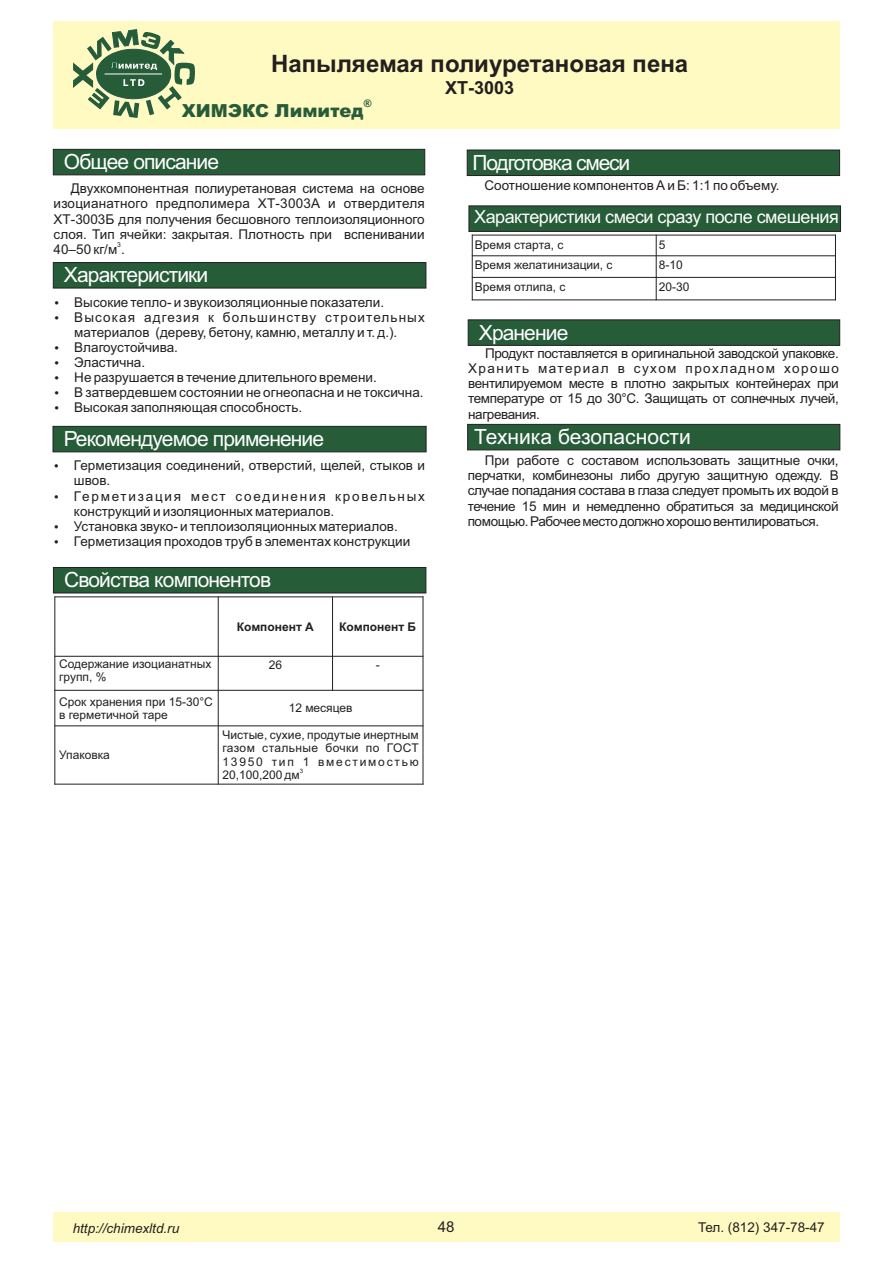
<style>
.page{position:relative;width:893px;height:1263px;background:#fff}
.page>*{position:absolute;margin:0;border:0;box-sizing:border-box;transform-origin:0 0}
.t1{font:700 24px "Arial";color:#231f20}
.t2{font:21px "Arial";letter-spacing:-.04em;color:#fff}
.t3{font:21px "Arial";color:#fff}
.t4{font:18px "Arial";letter-spacing:-.03em;color:#fff}
.t5{font:900 18px "Arial";color:#275c39}
.t6{font:700 18px "Arial";color:#231f20}
.t7{font:15px "Arial";color:#231f20}
.t8{font:13.5px/15.1px "Arial";color:#231f20;text-align:justify}
.t9{font:13.5px/15.1px "Arial";letter-spacing:.06em;color:#231f20;text-align:center}
.t10{font:13.5px/15.1px "Arial";letter-spacing:.08em;color:#231f20}
.t11{font:italic 13.5px "Arial";color:#231f20}
.t12{font:12px/13.4px "Arial";color:#231f20}
.t13{font:700 12px "Arial";color:#231f20}
.t14{font:900 10.5px "Arial";color:#275c39}
.t15{font:6.75px "Arial";color:#231f20}
.t16{font:6px "Arial";color:#231f20}
</style>
<div class="page">
<div style="left:53px;top:21px;width:787px;height:108px;background:#fffac1"></div>
<svg style="left:52px;top:148px;width:374px;height:28px;background:#336143"></svg>
<svg style="left:52px;top:262px;width:375px;height:27px;background:#2a5a3a"></svg>
<svg style="left:52px;top:425px;width:375px;height:28px;background:#336042"></svg>
<svg style="left:53px;top:567px;width:374px;height:27px;background:#2a5a3a"></svg>
<hr style="left:54px;top:596px;width:1px;height:188px;background:#231f20">
<hr style="left:218px;top:596px;width:1px;height:188px;background:#231f20">
<hr style="left:332px;top:596px;width:1px;height:95px;background:#231f20">
<hr style="left:423px;top:596px;width:1px;height:188px;background:#231f20">
<hr style="left:54px;top:784px;width:369px;height:1px;background:#231f20">
<hr style="left:54px;top:725px;width:369px;height:1px;background:#231f20">
<hr style="left:54px;top:690px;width:369px;height:1px;background:#231f20">
<hr style="left:54px;top:656px;width:369px;height:1px;background:#231f20">
<hr style="left:54px;top:596px;width:369px;height:1px;background:#231f20">
<svg style="left:467px;top:319px;width:373px;height:27px;background:#2a593a"></svg>
<svg style="left:467px;top:423px;width:374px;height:28px;background:#326042"></svg>
<svg style="left:468px;top:205px;width:373px;height:27px;background:#2a593a"></svg>
<svg style="left:466px;top:149px;width:374px;height:27px;background:#2b5b3b"></svg>
<hr style="left:472px;top:235px;width:1px;height:65px;background:#231f20">
<hr style="left:656px;top:235px;width:1px;height:65px;background:#231f20">
<hr style="left:835px;top:235px;width:1px;height:65px;background:#231f20">
<hr style="left:472px;top:299px;width:364px;height:1px;background:#231f20">
<hr style="left:472px;top:277px;width:364px;height:1px;background:#231f20">
<hr style="left:472px;top:255px;width:364px;height:1px;background:#231f20">
<hr style="left:472px;top:235px;width:364px;height:1px;background:#231f20">
<div style="left:53px;top:1212px;width:787px;height:30px;background:#fffac1"></div>
<svg style="left:73px;top:28px;width:122px;height:90px"></svg>
<h1 class="t1" style="left:271px;top:55px;width:419px">Напыляемая полиуретановая пена</h1>
<h3 class="t6" style="left:445px;top:80px;width:71px">ХТ-3003</h3>
<p class="t14" style="left:363px;top:99px;width:10px">®</p>
<h3 class="t5" style="left:182px;top:104px;width:183px">ХИМЭКС Лимитед</h3>
<h2 class="t2" style="left:64px;top:154px;width:157px">Общее описание</h2>
<p class="t8" style="left:54px;top:182px;width:373px;text-indent:17px">Двухкомпонентная полиуретановая система на основе изоцианатного предполимера ХТ-3003А и отвердителя ХТ-3003Б для получения бесшовного теплоизоляционного слоя. Тип ячейки: закрытая. Плотность при вспенивании</p>
<p class="t15" style="left:117px;top:242px;width:5px">3</p>
<p class="t8" style="left:54px;top:243px;width:73px">40–50 кг/м .</p>
<h2 class="t2" style="left:64px;top:267px;width:146px">Характеристики</h2>
<p class="t8" style="left:54px;top:295px;width:332px">• Высокие тепло- и звукоизоляционные показатели.</p>
<p class="t9" style="left:54px;top:311px;width:372px">• Высокая адгезия к большинству строительных материалов (дереву, бетону, камню, металлу и т. д.).</p>
<p class="t8" style="left:54px;top:341px;width:125px">• Влагоустойчива.</p>
<p class="t8" style="left:54px;top:356px;width:93px">• Эластична.</p>
<p class="t8" style="left:54px;top:371px;width:324px">• Не разрушается в течение длительного времени.</p>
<p class="t8" style="left:54px;top:386px;width:371px">• В затвердевшем состоянии не огнеопасна и не токсична.</p>
<p class="t8" style="left:54px;top:401px;width:250px">• Высокая заполняющая способность.</p>
<h2 class="t2" style="left:64px;top:431px;width:262px">Рекомендуемое применение</h2>
<p class="t8" style="left:74px;top:459px;width:353px;text-indent:-20px">• Герметизация соединений, отверстий, щелей, стыков и швов.</p>
<p class="t10" style="left:74px;top:489px;width:353px;text-indent:-20px">• Герметизация мест соединения кровельных конструкций и изоляционных материалов.</p>
<p class="t8" style="left:54px;top:520px;width:346px">• Установка звуко- и теплоизоляционных материалов.</p>
<p class="t8" style="left:54px;top:535px;width:358px">• Герметизация проходов труб в элементах конструкции</p>
<h2 class="t2" style="left:64px;top:572px;width:209px">Свойства компонентов</h2>
<p class="t13" style="left:237px;top:622px;width:79px">Компонент А</p>
<p class="t13" style="left:339px;top:622px;width:78px">Компонент Б</p>
<p class="t12" style="left:59px;top:658px;width:154px">Содержание изоцианатных групп, %</p>
<p class="t12" style="left:269px;top:659px;width:15px">26</p>
<p class="t12" style="left:376px;top:659px;width:5px">-</p>
<p class="t12" style="left:59px;top:696px;width:155px">Срок хранения при 15-30°С в герметичной таре</p>
<p class="t12" style="left:289px;top:702px;width:65px">12 месяцев</p>
<p class="t12" style="left:59px;top:749px;width:52px">Упаковка</p>
<p class="t12" style="left:222px;top:729px;width:198px;text-align:justify">Чистые, сухие, продутые инертным газом стальные бочки по ГОСТ 13950 тип 1 вместимостью</p>
<p class="t16" style="left:300px;top:769px;width:5px">3</p>
<p class="t12" style="left:222px;top:769px;width:79px">20,100,200 дм</p>
<h2 class="t2" style="left:473px;top:154px;width:159px">Подготовка смеси</h2>
<p class="t8" style="left:484px;top:179px;width:297px">Соотношение компонентов А и Б: 1:1 по объему.</p>
<h3 class="t4" style="left:474px;top:210px;width:366px">Характеристики смеси сразу после смешения</h3>
<p class="t12" style="left:475px;top:239px;width:90px">Время старта, с</p>
<p class="t12" style="left:659px;top:239px;width:8px">5</p>
<p class="t12" style="left:475px;top:259px;width:139px">Время желатинизации, с</p>
<p class="t12" style="left:659px;top:259px;width:26px">8-10</p>
<p class="t12" style="left:475px;top:281px;width:92px">Время отлипа, с</p>
<p class="t12" style="left:659px;top:281px;width:32px">20-30</p>
<h2 class="t2" style="left:479px;top:324px;width:91px">Хранение</h2>
<p class="t8" style="left:468px;top:347px;width:372px;text-indent:17px">Продукт поставляется в оригинальной заводской упаковке.<br>Хранить материал в сухом прохладном хорошо вентилируемом месте в плотно закрытых контейнерах при температуре от 15 до 30°С. Защищать от солнечных лучей, нагревания.</p>
<p class="t8" style="left:468px;top:454px;width:372px;text-indent:17px">При работе с составом использовать защитные очки, перчатки, комбинезоны либо другую защитную одежду. В случае попадания состава в глаза следует промыть их водой в течение 15 мин и немедленно обратиться за медицинской помощью.Рабочееместодолжнохорошовентилироваться.</p>
<h2 class="t3" style="left:474px;top:429px;width:218px">Техника безопасности</h2>
<p class="t7" style="left:438px;top:1221px;width:18px">48</p>
<p class="t11" style="left:73px;top:1223px;width:108px">http://chimexltd.ru</p>
<p class="t8" style="left:698px;top:1221px;width:128px">Тел. (812) 347-78-47</p>
</div>
